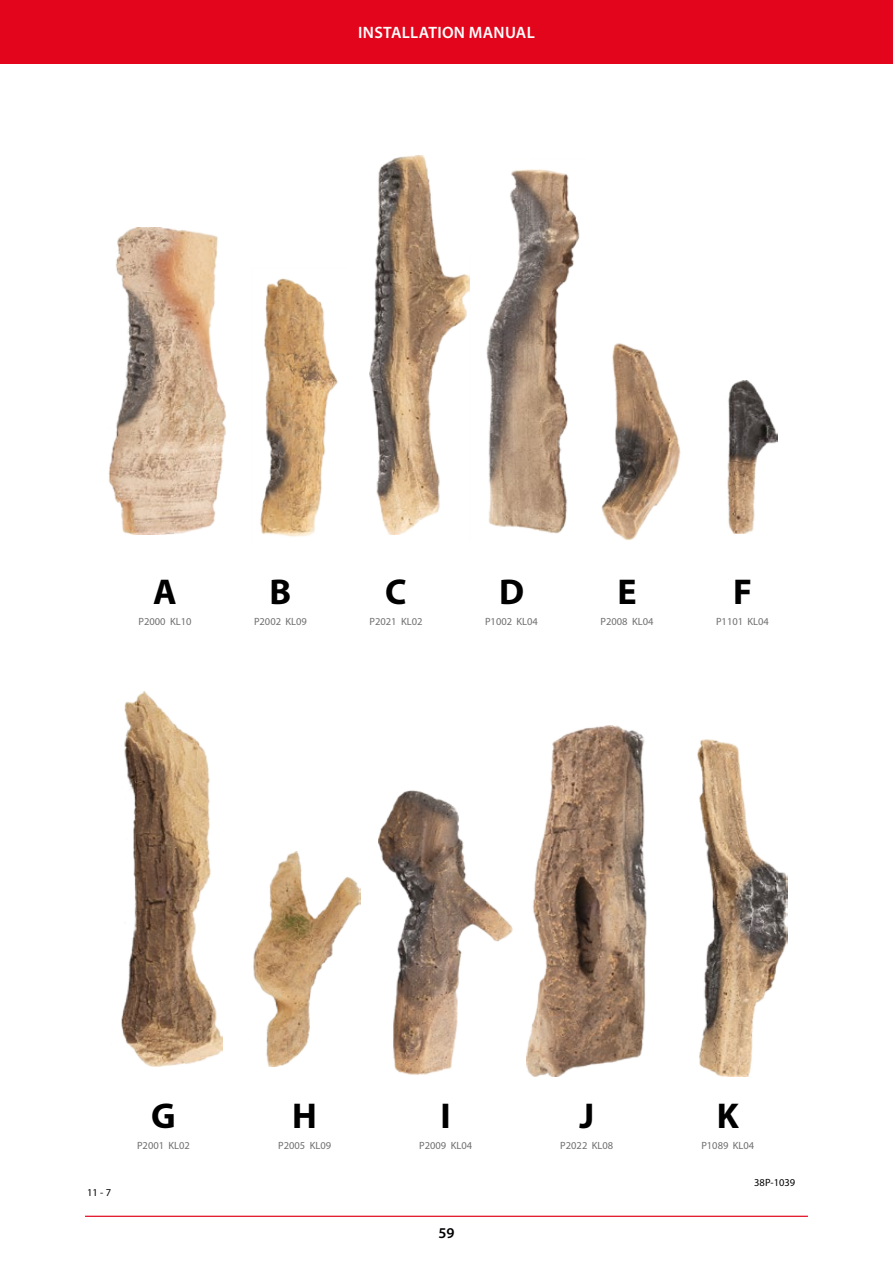
<style>
.page{position:relative;width:893px;height:1263px;background:#fff}
.page>*{position:absolute;margin:0;border:0;box-sizing:border-box;transform-origin:0 0}
.t1{font:700 36px "Myriad Pro";color:#000}
.t2{font:600 16.5px "Myriad Pro";letter-spacing:.02em;color:#fff}
.t3{font:600 15px "Myriad Pro";color:#000}
.t4{font:10.5px "Myriad Pro";color:#706f6f}
.t5{font:10.5px "Myriad Pro";color:#000}
</style>
<div class="page">
<div style="left:0;top:0;width:893px;height:64px;background:#e3051b"></div>
<hr style="left:85px;top:1216px;width:723px;height:1px;background:#e3051b">
<img style="left:108px;top:227px;width:118px;height:307px">
<img style="left:260px;top:278px;width:78px;height:259px">
<img style="left:370px;top:155px;width:99px;height:379px">
<img style="left:486px;top:169px;width:94px;height:365px">
<img style="left:601px;top:343px;width:80px;height:198px">
<img style="left:727px;top:381px;width:50px;height:152px">
<img style="left:121px;top:692px;width:102px;height:375px">
<img style="left:253px;top:852px;width:107px;height:215px">
<img style="left:378px;top:790px;width:135px;height:285px">
<img style="left:526px;top:725px;width:121px;height:351px">
<img style="left:697px;top:739px;width:90px;height:337px">
<h2 class="t2" style="left:358px;top:22px;width:178px">INSTALLATION MANUAL</h2>
<p class="t1" style="left:153px;top:569px;width:25px">A</p>
<p class="t4" style="left:138px;top:615px;width:55px">P2000 KL10</p>
<p class="t1" style="left:270px;top:569px;width:23px">B</p>
<p class="t4" style="left:254px;top:615px;width:55px">P2002 KL09</p>
<p class="t1" style="left:385px;top:569px;width:23px">C</p>
<p class="t4" style="left:369px;top:615px;width:55px">P2021 KL02</p>
<p class="t1" style="left:499px;top:569px;width:27px">D</p>
<p class="t4" style="left:485px;top:615px;width:55px">P1002 KL04</p>
<p class="t1" style="left:617px;top:569px;width:21px">E</p>
<p class="t4" style="left:600px;top:615px;width:55px">P2008 KL04</p>
<p class="t1" style="left:733px;top:569px;width:20px">F</p>
<p class="t4" style="left:716px;top:615px;width:55px">P1101 KL04</p>
<p class="t5" style="left:87px;top:1186px;width:25px">11 - 7</p>
<p class="t1" style="left:151px;top:1092px;width:26px">G</p>
<p class="t4" style="left:137px;top:1139px;width:55px">P2001 KL02</p>
<p class="t1" style="left:292px;top:1092px;width:26px">H</p>
<p class="t4" style="left:278px;top:1139px;width:55px">P2005 KL09</p>
<p class="t1" style="left:441px;top:1092px;width:12px">I</p>
<p class="t4" style="left:419px;top:1139px;width:55px">P2009 KL04</p>
<h3 class="t3" style="left:438px;top:1224px;width:18px">59</h3>
<p class="t1" style="left:579px;top:1092px;width:16px">J</p>
<p class="t4" style="left:560px;top:1139px;width:55px">P2022 KL08</p>
<p class="t1" style="left:717px;top:1092px;width:24px">K</p>
<p class="t4" style="left:701px;top:1139px;width:55px">P1089 KL04</p>
<p class="t5" style="left:754px;top:1175px;width:42px">38P-1039</p>
</div>
